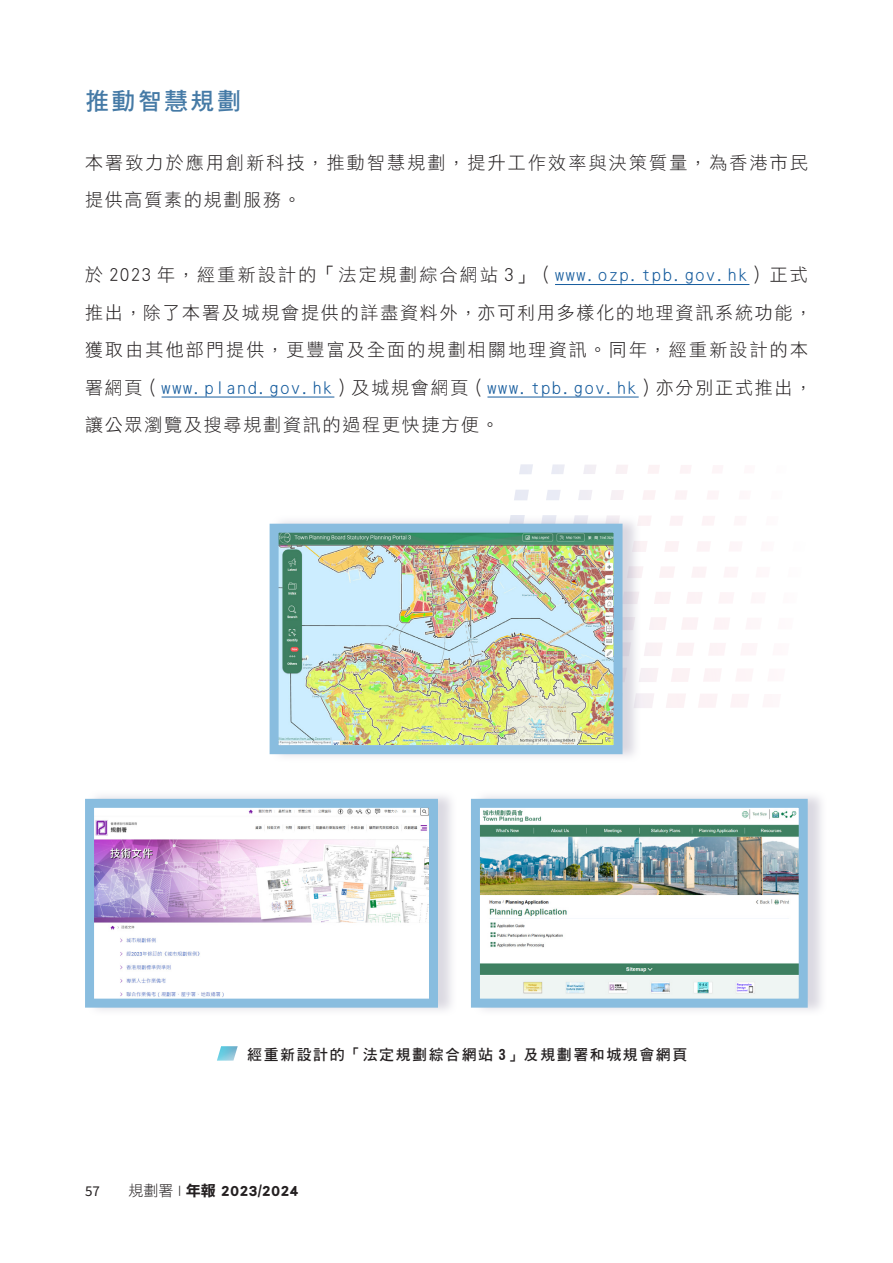
<style>
.page{position:relative;width:893px;height:1263px;background:#fff}
.page>*{position:absolute;margin:0;border:0;box-sizing:border-box;transform-origin:0 0}
.Body_Title__16pt{font:24px "DF Hei Bd HK BF";letter-spacing:.1em;color:#457aa6}
.Content_Body{font:18px/37.5px "DF Li Hei W3 WIN BF";letter-spacing:.1em;color:#231f20}
.Content_Body-2{font:18px/37.5px "DF Li Hei W3 WIN BF";letter-spacing:.12em;color:#231f20}
.t1{font:15px "DF Hei Bd HK BF";letter-spacing:.1em;color:#231f20}
.t2{font:15px "DF Li Hei W7 WINP BF";color:#231f20}
.t3{font:15px "Source Sans Variable";color:#231f20}
.s1{color:#175d9e}
.s2{font-family:"DF Li Hei W3 WIN BF"}
.s3{font-family:"DF Hei Lt HKP BF"}
</style>
<div class="page">
<svg style="left:514px;top:464px;width:44px;height:36px"></svg>
<hr style="left:555px;top:284px;width:194px;height:1px;background:#175d9e">
<hr style="left:162px;top:397px;width:172px;height:1px;background:#175d9e">
<hr style="left:487px;top:397px;width:152px;height:1px;background:#175d9e">
<svg style="left:217px;top:1046px;width:21px;height:15px"></svg>
<div style="left:271px;top:515px;width:371px;height:248px;background:#9994ac;opacity:.36"></div>
<img style="left:280px;top:534px;width:332px;height:210px">
<div style="left:270px;top:524px;width:352px;height:230px;border:9px solid #89bddf"></div>
<div style="left:87px;top:790px;width:371px;height:227px;background:#9994ac;opacity:.36"></div>
<img style="left:95px;top:809px;width:333px;height:189px">
<div style="left:85px;top:799px;width:353px;height:209px;border:9px solid #89bddf"></div>
<div style="left:472px;top:790px;width:355px;height:227px;background:#9994ac;opacity:.36"></div>
<img style="left:481px;top:809px;width:317px;height:189px">
<div style="left:471px;top:799px;width:337px;height:209px;border:9px solid #89bddf"></div>
<p class="Body_Title__16pt" style="left:85px;top:89px;width:157px">推動智慧規劃</p>
<p class="Content_Body-2" style="left:85px;top:143px;width:724px">本署致力於應用創新科技，推動智慧規劃，提升工作效率與決策質量，為香港市民提供高質素的規劃服務。</p>
<p class="Content_Body" style="left:85px;top:256px;width:729px">於 2023 年，經重新設計的「法定規劃綜合網站 3」（<span class="s1">www.ozp.tpb.gov.hk</span>）正式推出，除了本署及城規會提供的詳盡資料外，亦可利用多樣化的地理資訊系統功能，獲取由其他部門提供，更豐富及全面的規劃相關地理資訊。同年，經重新設計的本署網頁（<span class="s1">www.pland.gov.hk</span>）及城規會網頁（<span class="s1">www.tpb.gov.hk</span>）亦分別正式推出，讓公眾瀏覽及搜尋規劃資訊的過程更快捷方便。</p>
<p class="t1" style="left:247px;top:1046px;width:442px">經重新設計的「法定規劃綜合網站 3」及規劃署和城規會網頁</p>
<p class="t3" style="left:85px;top:1181px;width:16px">57</p>
<p class="t2" style="left:128px;top:1183px;width:172px"><span class="s2">規劃署</span> <span class="s3">|</span> 年報 2023/2024</p>
</div>
